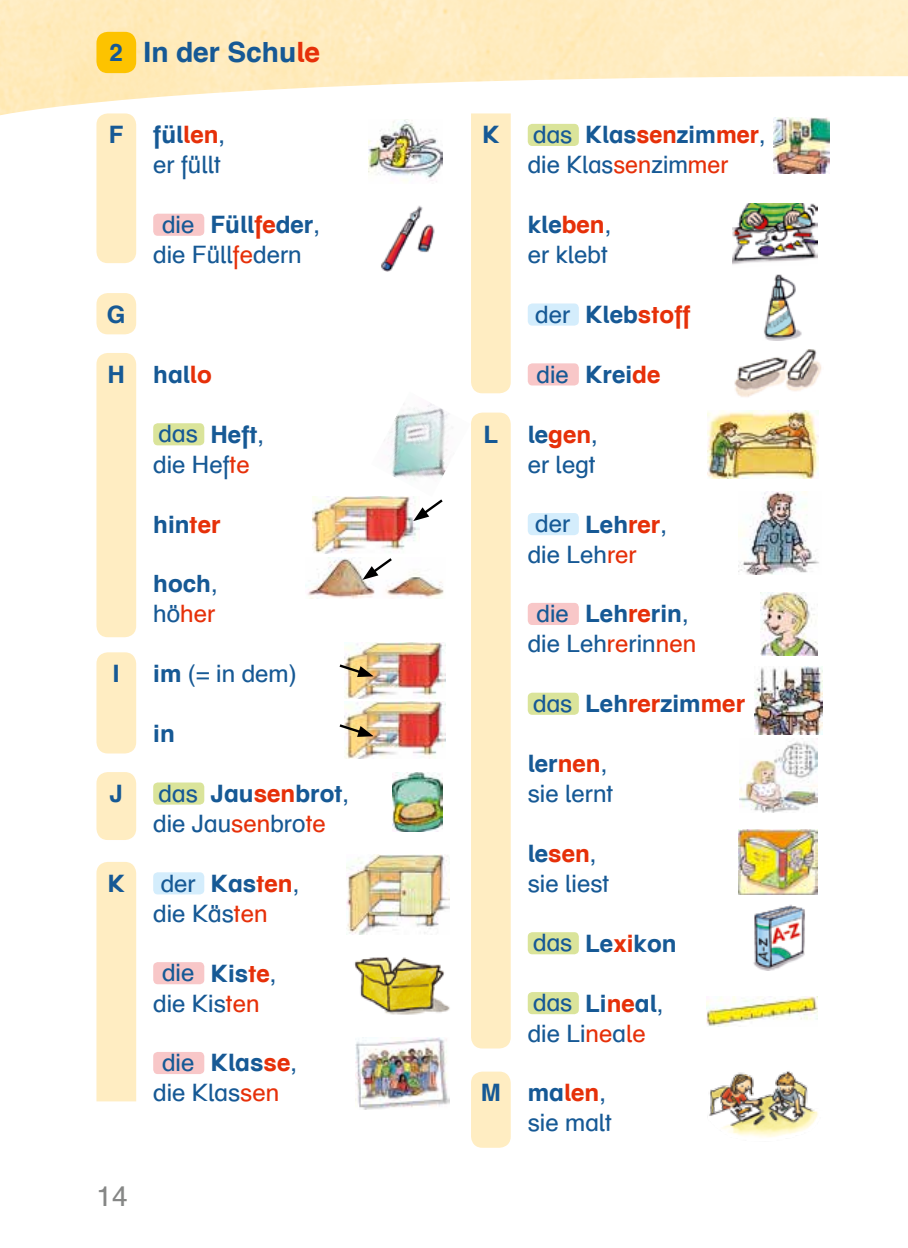
<style>
.page{position:relative;width:908px;height:1248px;background:#fff}
.page>*{position:absolute;margin:0;border:0;box-sizing:border-box;transform-origin:0 0}
.t1{font:28px "Schulbuch Nord OE Bold";color:#165995}
.t2{font:28px "Schulbuch Nord OE Roman";color:#868786}
.t3{font:24px/30.2px "Schulbuch Nord OE Roman";color:#165995}
.t4{font:24px "Schulbuch Nord OE Bold";color:#165995}
.t5{font:24px "Schulbuch Nord OE Bold";color:#e63009}
.t6{font:24px "Schulbuch Nord OE Roman";color:#e63009}
.s1{font-size:24px}
.s2{color:#e63009}
.s3{font-family:"Schulbuch Nord OE Roman"}
.s4{font-family:"Schulbuch Nord OE Bold"}
.s5{color:#165995}
.s6{font-family:"Schulbuch Nord OE Bold";color:#e63009}
.s7{font-family:"Schulbuch Nord OE Roman";color:#165995}
</style>
<div class="page">
<img style="left:0;top:0;width:907px;height:115px">
<div style="left:527px;top:124px;width:51px;height:22px;background:#dae49a;border-radius:5px"></div>
<div style="left:527px;top:303px;width:51px;height:22px;background:#d4edfc;border-radius:5px"></div>
<div style="left:527px;top:363px;width:51px;height:22px;background:#f8c7c8;border-radius:5px"></div>
<div style="left:527px;top:513px;width:51px;height:22px;background:#d4edfc;border-radius:5px"></div>
<div style="left:527px;top:603px;width:51px;height:22px;background:#f8c7c8;border-radius:5px"></div>
<div style="left:527px;top:692px;width:51px;height:22px;background:#dae49a;border-radius:5px"></div>
<div style="left:527px;top:932px;width:51px;height:22px;background:#dae49a;border-radius:5px"></div>
<div style="left:527px;top:991px;width:51px;height:23px;background:#dae49a;border-radius:5px"></div>
<img style="left:773px;top:118px;width:55px;height:55px">
<img style="left:732px;top:203px;width:84px;height:62px">
<img style="left:764px;top:274px;width:38px;height:66px">
<img style="left:734px;top:349px;width:88px;height:48px">
<img style="left:707px;top:410px;width:111px;height:68px">
<img style="left:738px;top:491px;width:81px;height:83px">
<img style="left:760px;top:592px;width:56px;height:63px">
<img style="left:754px;top:666px;width:67px;height:68px">
<img style="left:739px;top:741px;width:77px;height:71px">
<img style="left:738px;top:829px;width:78px;height:65px">
<img style="left:753px;top:904px;width:52px;height:66px">
<img style="left:706px;top:996px;width:110px;height:30px">
<img style="left:709px;top:1071px;width:109px;height:67px">
<div style="left:153px;top:214px;width:51px;height:22px;background:#f8c7c8;border-radius:5px"></div>
<div style="left:153px;top:423px;width:51px;height:22px;background:#dae49a;border-radius:5px"></div>
<div style="left:153px;top:782px;width:51px;height:22px;background:#dae49a;border-radius:5px"></div>
<div style="left:153px;top:872px;width:51px;height:22px;background:#d4edfc;border-radius:5px"></div>
<div style="left:153px;top:962px;width:51px;height:22px;background:#f8c7c8;border-radius:5px"></div>
<div style="left:153px;top:1051px;width:51px;height:22px;background:#f8c7c8;border-radius:5px"></div>
<img style="left:368px;top:119px;width:74px;height:63px">
<img style="left:384px;top:403px;width:65px;height:77px">
<img style="left:312px;top:496px;width:107px;height:57px">
<svg style="left:413px;top:497px;width:30px;height:24px"></svg>
<img style="left:305px;top:557px;width:139px;height:41px">
<svg style="left:362px;top:557px;width:32px;height:23px"></svg>
<img style="left:344px;top:642px;width:101px;height:56px">
<svg style="left:339px;top:662px;width:34px;height:15px"></svg>
<img style="left:344px;top:701px;width:101px;height:57px">
<svg style="left:339px;top:722px;width:34px;height:14px"></svg>
<img style="left:392px;top:772px;width:50px;height:59px">
<img style="left:346px;top:854px;width:103px;height:80px">
<img style="left:354px;top:956px;width:96px;height:59px">
<img style="left:355px;top:1037px;width:95px;height:71px">
<div style="left:96px;top:32px;width:40px;height:41px;background:#fdc300;border-radius:11px"></div>
<div style="left:96px;top:353px;width:40px;height:284px;background:#ffedc2;border-radius:11px"></div>
<div style="left:96px;top:652px;width:40px;height:101px;background:#ffedc2;border-radius:11px"></div>
<div style="left:96px;top:772px;width:40px;height:68px;background:#ffedc2;border-radius:11px"></div>
<div style="left:96px;top:862px;width:40px;height:239px;background:#ffedc2"></div>
<div style="left:471px;top:113px;width:39px;height:280px;background:#ffedc2"></div>
<div style="left:471px;top:412px;width:39px;height:636px;background:#ffedc2;border-radius:11px"></div>
<div style="left:471px;top:1071px;width:39px;height:76px;background:#ffedc2;border-radius:11px"></div>
<div style="left:96px;top:293px;width:40px;height:41px;background:#ffedc2;border-radius:11px"></div>
<div style="left:96px;top:113px;width:40px;height:150px;background:#ffedc2;border-radius:11px"></div>
<img style="left:381px;top:205px;width:54px;height:66px">
<p class="t1" style="left:110px;top:35px;width:212px"><span class="s1">2</span> In der Schu<span class="s2">le</span></p>
<p class="t4" style="left:109px;top:119px;width:16px">F</p>
<p class="t4" style="left:153px;top:119px;width:73px">fül<span class="s2">len</span><span class="s3">,</span></p>
<p class="t3" style="left:153px;top:149px;width:69px">er füllt</p>
<p class="t4" style="left:162px;top:209px;width:159px"><span class="s3">die</span> Füll<span class="s2">fe</span>der<span class="s3">,</span></p>
<p class="t3" style="left:153px;top:239px;width:150px">die Füll<span class="s2">fe</span>dern</p>
<p class="t4" style="left:107px;top:299px;width:20px">G</p>
<p class="t4" style="left:108px;top:359px;width:19px">H</p>
<p class="t4" style="left:153px;top:359px;width:60px">hal<span class="s2">lo</span></p>
<p class="t3" style="left:153px;top:418px;width:112px">das <span class="s4">Heft</span>, die Hef<span class="s2">te</span></p>
<p class="t4" style="left:153px;top:508px;width:69px">hin<span class="s2">ter</span></p>
<p class="t4" style="left:153px;top:568px;width:66px">hoch<span class="s3">,</span></p>
<p class="t6" style="left:153px;top:599px;width:64px"><span class="s5">hö</span>her</p>
<p class="t4" style="left:113px;top:658px;width:8px">I</p>
<p class="t3" style="left:153px;top:658px;width:145px"><span class="s4">im</span> (= in dem)</p>
<p class="t4" style="left:153px;top:718px;width:23px">in</p>
<p class="t4" style="left:109px;top:778px;width:15px">J</p>
<p class="t4" style="left:158px;top:778px;width:192px"><span class="s3">das</span> Jau<span class="s2">sen</span>brot<span class="s3">,</span></p>
<p class="t3" style="left:153px;top:808px;width:174px">die Jau<span class="s2">sen</span>bro<span class="s2">te</span></p>
<p class="t4" style="left:108px;top:867px;width:19px">K</p>
<p class="t3" style="left:153px;top:867px;width:147px;text-indent:7px">der <span class="s4">Kas</span><span class="s6">ten</span>, die Käs<span class="s2">ten</span></p>
<p class="t3" style="left:153px;top:957px;width:125px;text-indent:9px">die <span class="s4">Kis</span><span class="s6">te</span>, die Kis<span class="s2">ten</span></p>
<p class="t3" style="left:153px;top:1047px;width:145px;text-indent:9px">die <span class="s4">Klas</span><span class="s6">se</span>, die Klas<span class="s2">sen</span></p>
<p class="t2" style="left:96px;top:1178px;width:33px">14</p>
<p class="t4" style="left:482px;top:119px;width:19px">K</p>
<p class="t4" style="left:533px;top:119px;width:234px"><span class="s3">das</span> Klas<span class="s2">sen</span>zim<span class="s2">mer</span><span class="s3">,</span></p>
<p class="t3" style="left:527px;top:149px;width:202px">die Klas<span class="s2">sen</span>zim<span class="s2">mer</span></p>
<p class="t4" style="left:527px;top:209px;width:85px">kle<span class="s2">ben</span><span class="s3">,</span></p>
<p class="t3" style="left:527px;top:239px;width:82px">er klebt</p>
<p class="t5" style="left:535px;top:299px;width:157px"><span class="s7">der</span> <span class="s5">Kleb</span>stoff</p>
<p class="t4" style="left:536px;top:359px;width:125px"><span class="s3">die</span> Krei<span class="s2">de</span></p>
<p class="t4" style="left:483px;top:419px;width:16px">L</p>
<p class="t5" style="left:527px;top:419px;width:72px"><span class="s5">le</span>gen<span class="s7">,</span></p>
<p class="t3" style="left:527px;top:449px;width:69px">er legt</p>
<p class="t3" style="left:527px;top:508px;width:141px;text-indent:7px">der <span class="s4">Leh</span><span class="s6">rer</span>, die Leh<span class="s2">rer</span></p>
<p class="t4" style="left:536px;top:598px;width:154px"><span class="s3">die</span> Leh<span class="s2">re</span>rin<span class="s3">,</span></p>
<p class="t3" style="left:527px;top:628px;width:170px">die Leh<span class="s2">re</span>rin<span class="s2">nen</span></p>
<p class="t4" style="left:533px;top:688px;width:213px"><span class="s3">das</span> Leh<span class="s2">rer</span>zim<span class="s2">mer</span></p>
<p class="t4" style="left:527px;top:748px;width:81px">ler<span class="s2">nen</span><span class="s3">,</span></p>
<p class="t3" style="left:527px;top:778px;width:87px">sie lernt</p>
<p class="t5" style="left:527px;top:838px;width:70px"><span class="s5">le</span>sen<span class="s7">,</span></p>
<p class="t3" style="left:527px;top:867px;width:83px">sie liest</p>
<p class="t4" style="left:533px;top:927px;width:145px"><span class="s3">das</span> Le<span class="s2">xi</span>kon</p>
<p class="t3" style="left:527px;top:987px;width:137px">das <span class="s4">Li</span><span class="s6">ne</span><span class="s4">al</span>, die Li<span class="s2">ne</span>a<span class="s2">le</span></p>
<p class="t4" style="left:480px;top:1077px;width:21px">M</p>
<p class="t5" style="left:527px;top:1077px;width:80px"><span class="s5">ma</span>len<span class="s7">,</span></p>
<p class="t3" style="left:527px;top:1107px;width:86px">sie malt</p>
</div>
